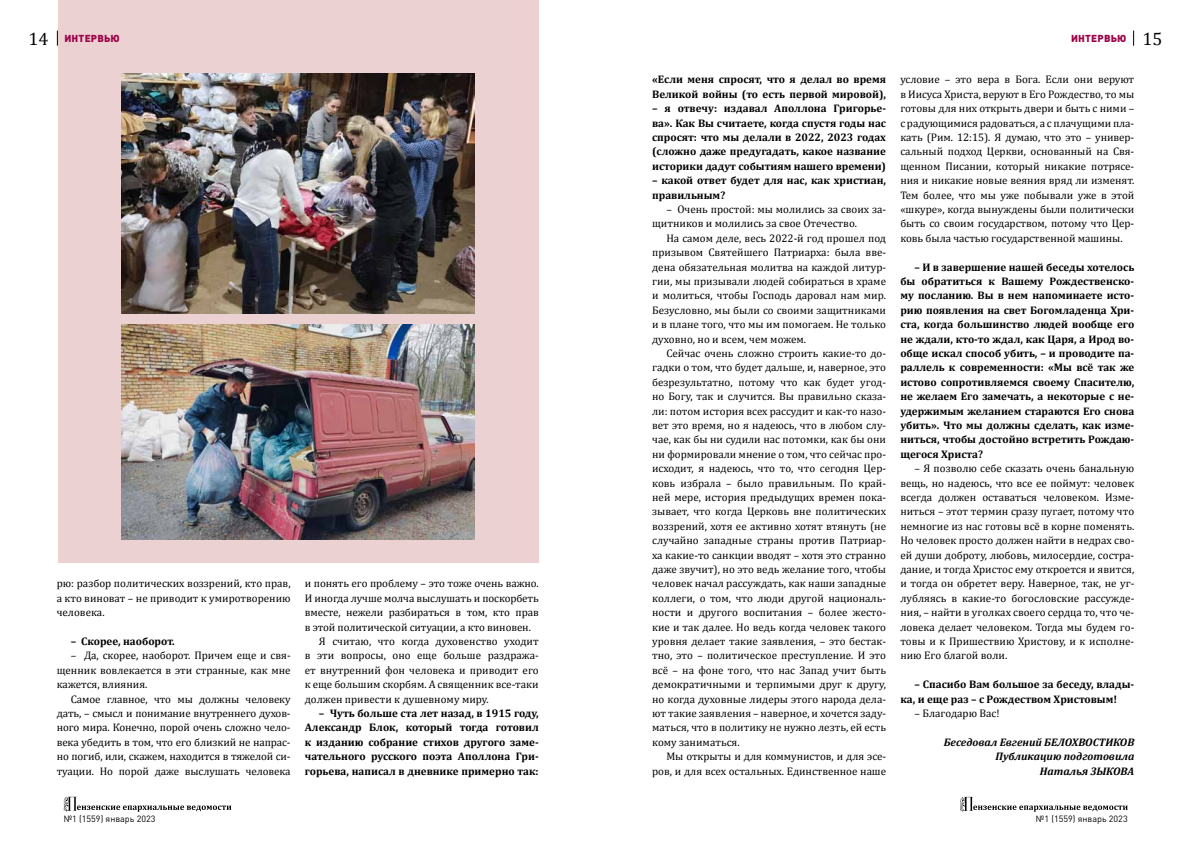
<style>
.page{position:relative;width:1191px;height:842px;background:#fff}
.page>*{position:absolute;margin:0;border:0;box-sizing:border-box;transform-origin:0 0}
.t1{font:18px "Cambria";color:#000}
.t2{font:11px/14.4px "Cambria";color:#000;text-align:justify}
.t3{font:700 11px/14.4px "Cambria";color:#000;text-align:justify}
.t4{font:italic 700 11px/14.4px "Cambria";color:#000;text-align:right}
.t5{font:900 10px "DIN Pro";letter-spacing:.02em;color:#9c0449}
.t6{font:9px "DIN Pro";color:#000}
.s1{font-family:"Cambria";font-weight:400;font-size:18px;color:#000}
</style>
<div class="page">
<div style="left:58px;top:0;width:481px;height:562px;background:#ecd1d3"></div>
<img style="left:121px;top:74px;width:353px;height:239px">
<img style="left:121px;top:325px;width:353px;height:214px">
<svg style="left:64px;top:797px;width:167px;height:15px"></svg>
<svg style="left:57px;top:31px;width:1px;height:15px"></svg>
<svg style="left:960px;top:797px;width:167px;height:15px"></svg>
<svg style="left:1133px;top:31px;width:1px;height:15px"></svg>
<h1 class="t1" style="left:28px;top:28px;width:21px">14</h1>
<p class="t5" style="left:64px;top:29px;width:57px">Интервью</p>
<p class="t5" style="left:1071px;top:29px;width:93px">Интервью <span class="s1">15</span></p>
<p class="t2" style="left:57px;top:576px;width:235px">рю: разбор политических воззрений, кто прав, а кто виноват – не приводит к умиротворению человека.</p>
<p class="t3" style="left:71px;top:634px;width:105px">– Скорее, наоборот.</p>
<p class="t2" style="left:57px;top:648px;width:235px;text-indent:14px">– Да, скорее, наоборот. Причем еще и свя&shy;щенник вовлекается в эти странные, как мне кажется, влияния.</p>
<p class="t2" style="left:57px;top:692px;width:235px;text-indent:14px">Самое главное, что мы должны человеку дать, – смысл и понимание внутреннего духов&shy;ного мира. Конечно, порой очень сложно чело&shy;века убедить в том, что его близкий не напрас&shy;но погиб, или, скажем, находится в тяжелой си&shy;туации. Но порой даже выслушать человека</p>
<p class="t2" style="left:305px;top:576px;width:235px">и понять его проблему – это тоже очень важно.</p>
<p class="t2" style="left:305px;top:591px;width:235px">И иногда лучше молча выслушать и поскорбеть</p>
<p class="t2" style="left:305px;top:605px;width:235px">вместе, нежели разбираться в том, кто прав</p>
<p class="t2" style="left:305px;top:620px;width:228px">в этой политической ситуации, а кто виновен.</p>
<p class="t2" style="left:319px;top:634px;width:221px">Я считаю, что когда духовенство уходит</p>
<p class="t2" style="left:305px;top:648px;width:235px">в эти вопросы, оно еще больше раздража-</p>
<p class="t2" style="left:305px;top:663px;width:235px">ет внутренний фон человека и приводит его</p>
<p class="t2" style="left:305px;top:677px;width:235px">к еще большим скорбям. А священник все-таки</p>
<p class="t2" style="left:305px;top:692px;width:185px">должен привести к душевному миру.</p>
<p class="t3" style="left:305px;top:706px;width:235px;text-indent:14px">– Чуть больше ста лет назад, в 1915 году, Александр Блок, который тогда готовил к изданию собрание стихов другого заме&shy;чательного русского поэта Аполлона Гри&shy;горьева, написал в дневнике примерно так:</p>
<p class="t3" style="left:652px;top:72px;width:235px">«Если меня спросят, что я делал во время<br>Великой войны (то есть первой мировой),</p>
<p class="t3" style="left:652px;top:101px;width:235px">– я отвечу: издавал Аполлона Григорье&shy;ва». Как Вы считаете, когда спустя годы нас спросят: что мы делали в 2022, 2023 годах (сложно даже предугадать, какое название историки дадут событиям нашего времени)</p>
<p class="t3" style="left:652px;top:173px;width:235px">– какой ответ будет для нас, как христиан, правильным?</p>
<p class="t2" style="left:652px;top:202px;width:235px;text-indent:14px">– Очень простой: мы молились за своих за&shy;щитников и молились за свое Отечество.</p>
<p class="t2" style="left:652px;top:231px;width:235px;text-indent:14px">На самом деле, весь 2022-й год прошел под призывом Святейшего Патриарха: была вве&shy;дена обязательная молитва на каждой литур&shy;гии, мы призывали людей собираться в храме и молиться, чтобы Господь даровал нам мир.<br>Безусловно, мы были со своими защитниками и в плане того, что мы им помогаем. Не только духовно, но и всем, чем можем.</p>
<p class="t2" style="left:652px;top:346px;width:235px;text-indent:14px">Сейчас очень сложно строить какие-то до&shy;гадки о том, что будет дальше, и, наверное, это безрезультатно, потому что как будет угод&shy;но Богу, так и случится. Вы правильно сказа&shy;ли: потом история всех рассудит и как-то назо&shy;вет это время, но я надеюсь, что в любом слу&shy;чае, как бы ни судили нас потомки, как бы они ни формировали мнение о том, что сейчас про&shy;исходит, я надеюсь, что то, что сегодня Цер&shy;ковь избрала – было правильным. По край&shy;ней мере, история предыдущих времен пока&shy;зывает, что когда Церковь вне политических воззрений, хотя ее активно хотят втянуть (не случайно западные страны против Патриар&shy;ха какие-то санкции вводят – хотя это странно даже звучит), но это ведь желание того, чтобы человек начал рассуждать, как наши западные коллеги, о том, что люди другой националь&shy;ности и другого воспитания – более жесто&shy;кие и так далее. Но ведь когда человек такого уровня делает такие заявления, – это бестак&shy;тно, это – политическое преступление. И это всё – на фоне того, что нас Запад учит быть демократичными и терпимыми друг к другу, но когда духовные лидеры этого народа дела&shy;ют такие заявления – наверное, и хочется заду&shy;маться, что в политику не нужно лезть, ей есть кому заниматься.</p>
<p class="t2" style="left:652px;top:749px;width:235px;text-align:right">Мы открыты и для коммунистов, и для эсе&shy;ров, и для всех остальных. Единственное наше</p>
<p class="t2" style="left:900px;top:72px;width:235px">условие – это вера в Бога. Если они веруют в Иисуса Христа, веруют в Его Рождество, то мы готовы для них открыть двери и быть с ними – с радующимися радоваться, а с плачущими пла&shy;кать (Рим. 12:15). Я думаю, что это – универ&shy;сальный подход Церкви, основанный на Свя&shy;щенном Писании, который никакие потрясе&shy;ния и никакие новые веяния вряд ли изменят.<br>Тем более, что мы уже побывали уже в этой «шкуре», когда вынуждены были политически быть со своим государством, потому что Цер&shy;ковь была частью государственной машины.</p>
<p class="t3" style="left:900px;top:259px;width:235px;text-indent:14px">– И в завершение нашей беседы хотелось бы обратиться к Вашему Рождественско&shy;му посланию. Вы в нем напоминаете исто&shy;рию появления на свет Богомладенца Хри&shy;ста, когда большинство людей вообще его не ждали, кто-то ждал, как Царя, а Ирод во&shy;обще искал способ убить, – и проводите па&shy;раллель к современности: «Мы всё так же истово сопротивляемся своему Спасителю, не желаем Его замечать, а некоторые с не&shy;удержимым желанием стараются Его снова убить». Что мы должны сделать, как изме&shy;ниться, чтобы достойно встретить Рождаю&shy;щегося Христа?</p>
<p class="t2" style="left:900px;top:461px;width:235px;text-indent:14px">– Я позволю себе сказать очень банальную вещь, но надеюсь, что все ее поймут: человек всегда должен оставаться человеком. Изме&shy;ниться – этот термин сразу пугает, потому что немногие из нас готовы всё в корне поменять.<br>Но человек просто должен найти в недрах сво&shy;ей души доброту, любовь, милосердие, состра&shy;дание, и тогда Христос ему откроется и явится, и тогда он обретет веру. Наверное, так, не уг&shy;лубляясь в какие-то богословские рассужде&shy;ния, – найти в уголках своего сердца то, что че&shy;ловека делает человеком. Тогда мы будем го&shy;товы и к Пришествию Христову, и к исполне&shy;нию Его благой воли.</p>
<p class="t3" style="left:900px;top:677px;width:235px;text-indent:14px">– Спасибо Вам большое за беседу, влады&shy;ка, и еще раз – с Рождеством Христовым!</p>
<p class="t2" style="left:914px;top:706px;width:87px">– Благодарю Вас!</p>
<p class="t4" style="left:943px;top:734px;width:192px">Беседовал Евгений Белохвостиков<br>Публикацию подготовила<br>Наталья Зыкова</p>
<p class="t6" style="left:64px;top:811px;width:93px">№1 (1559) январь 2023</p>
<p class="t6" style="left:1036px;top:811px;width:93px">№1 (1559) январь 2023</p>
</div>
